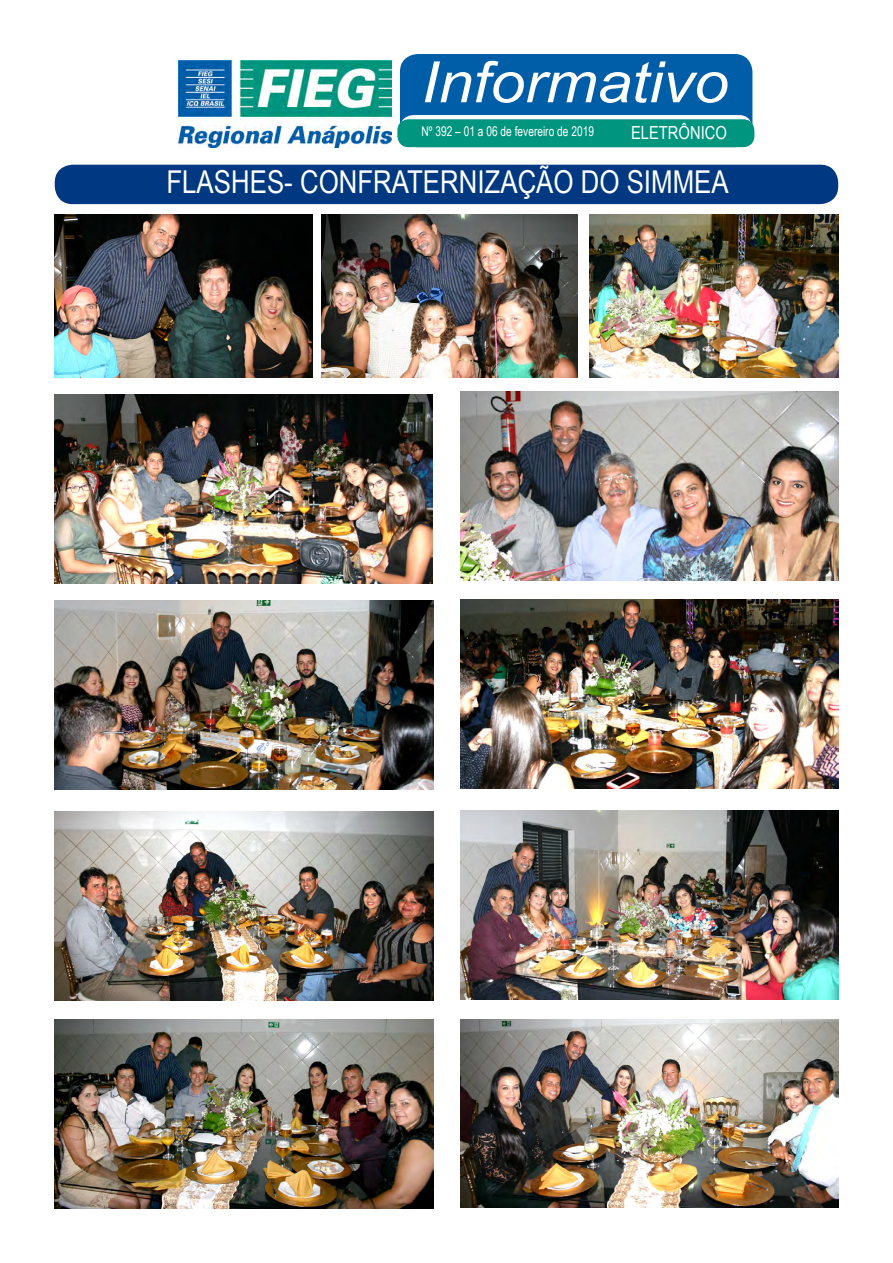
<style>
.page{position:relative;width:893px;height:1263px;background:#fff}
.page>*{position:absolute;margin:0;border:0;box-sizing:border-box;transform-origin:0 0}
.t1{font:italic 57px "Arial";color:#fff;scale:1.09 1}
.t2{font:31.5px "Arial Narrow";color:#fff}
.t3{font:18px "Arial Narrow";color:#fff}
.t4{font:13.5px "Arial Narrow";color:#fff;scale:.92 1}
</style>
<div class="page">
<div style="left:55px;top:165px;width:783px;height:39px;background:#003882;border-radius:18px"></div>
<img style="left:54px;top:394px;width:379px;height:189px">
<img style="left:460px;top:392px;width:379px;height:189px">
<img style="left:54px;top:215px;width:259px;height:163px">
<img style="left:321px;top:215px;width:257px;height:163px">
<img style="left:54px;top:601px;width:379px;height:189px">
<img style="left:460px;top:600px;width:379px;height:189px">
<img style="left:54px;top:811px;width:379px;height:189px">
<img style="left:460px;top:810px;width:378px;height:189px">
<img style="left:54px;top:1020px;width:379px;height:189px">
<img style="left:460px;top:1020px;width:379px;height:188px">
<img style="left:589px;top:215px;width:249px;height:163px">
<div style="left:400px;top:54px;width:352px;height:93px;background:#005ea8;border-radius:18px"></div>
<div style="left:400px;top:115px;width:352px;height:32px;background:#fff;border-radius:13px"></div>
<img style="left:179px;top:61px;width:212px;height:86px">
<div style="left:400px;top:122px;width:352px;height:23px;background:#00957e;border-radius:9px"></div>
<div style="left:397px;top:119px;width:357px;height:28px;border:4px solid #00957e;border-radius:9px"></div>
<h1 class="t1" style="left:421px;top:45px;width:283px">Informativo</h1>
<p class="t4" style="left:422px;top:121px;width:189px">Nº 392 – 01 a 06 de fevereiro de 2019</p>
<p class="t3" style="left:631px;top:120px;width:97px">ELETRÔNICO</p>
<p class="t2" style="left:167px;top:159px;width:564px">FLASHES- CONFRATERNIZAÇÃO DO SIMMEA</p>
</div>
